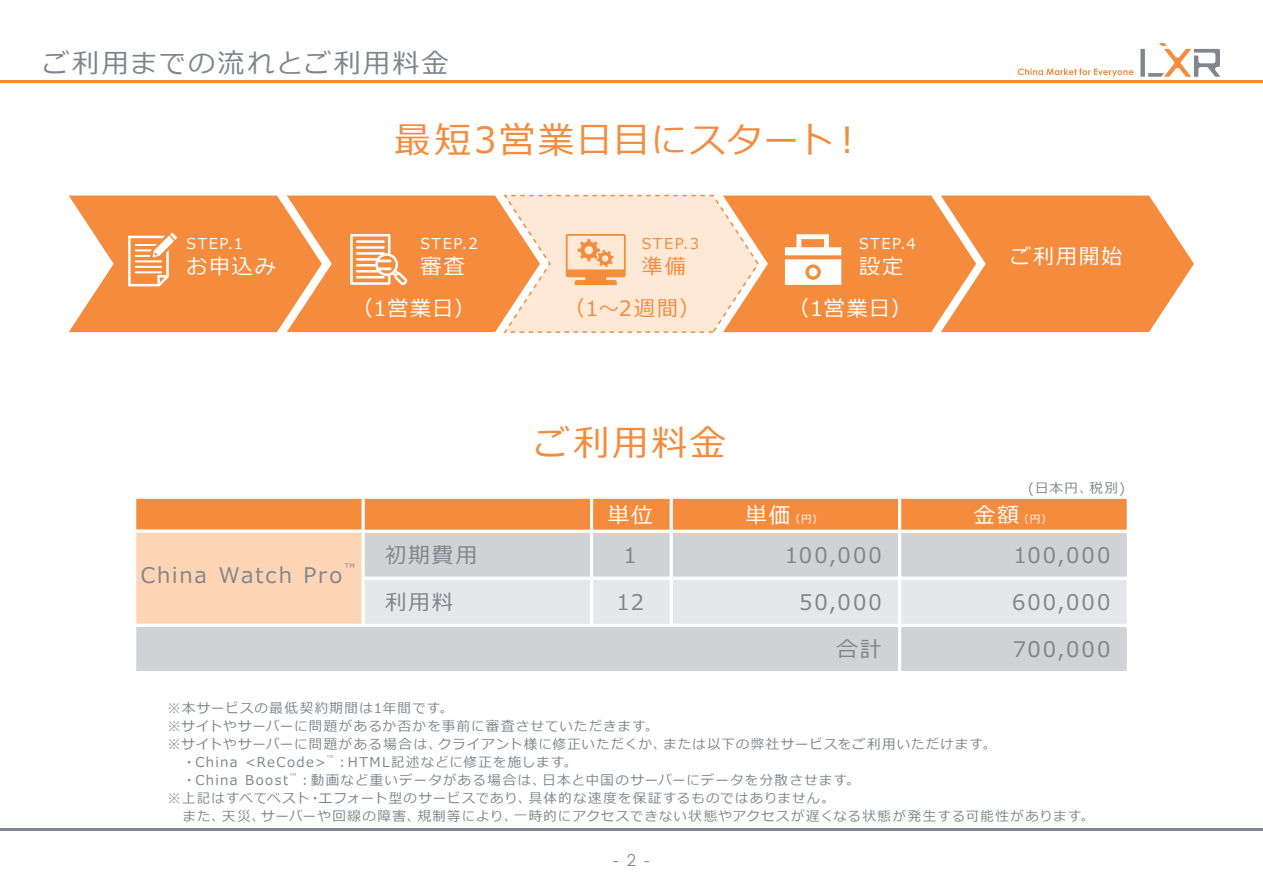
<style>
.page{position:relative;width:1263px;height:893px;background:#fff}
.page>*{position:absolute;margin:0;border:0;box-sizing:border-box;transform-origin:0 0}
.t1{font:36px "Meiryo";letter-spacing:.075em;color:#f58b3c}
.t2{font:27px "Meiryo";letter-spacing:.085em;color:#82858c}
.t3{font:21.45px/47.1px "Meiryo";letter-spacing:.095em;color:#82858c}
.t4{font:21.45px "Meiryo";color:#fff}
.t5{font:21px "Meiryo";letter-spacing:.09em;color:#fff}
.t6{font:21px "Meiryo";color:#f58b3c}
.t7{font:16.5px "Century Gothic";color:#82858c}
.t8{font:15px "Meiryo";letter-spacing:.105em;color:#fff}
.t9{font:15px "Meiryo";color:#f58b3c}
.t10{font:13.5px/18px "Meiryo";letter-spacing:.085em;color:#82858c}
.t11{font:13.5px "Meiryo";letter-spacing:.105em;color:#82858c}
.t12{font:10.8px "Meiryo";color:#fff}
.t13{font:6.45px "Meiryo";color:#82858c}
.t14{font:4.05px "Meiryo";color:#82858c}
.s1{font-size:21.45px}
</style>
<div class="page">
<hr style="left:0;top:80px;width:1263px;height:2px;background:#f58b3c">
<hr style="left:0;top:829px;width:1263px;height:2px;background:#82858c">
<svg style="left:1140px;top:43px;width:80px;height:34px"></svg>
<svg style="left:1018px;top:68px;width:115px;height:9px"></svg>
<div style="left:133px;top:496px;width:232px;height:37px;background:#f58b3c;border:3px solid #fff"></div>
<div style="left:133px;top:530px;width:232px;height:97px;background:#fdd5b5;border:3px solid #fff"></div>
<div style="left:362px;top:530px;width:231px;height:50px;background:#d1d2d4;border:3px solid #fff"></div>
<div style="left:362px;top:496px;width:231px;height:37px;background:#f58b3c;border:3px solid #fff"></div>
<div style="left:362px;top:577px;width:231px;height:50px;background:#e6e7e9;border:3px solid #fff"></div>
<div style="left:670px;top:530px;width:231px;height:50px;background:#d1d2d4;border:3px solid #fff"></div>
<div style="left:670px;top:496px;width:231px;height:37px;background:#f58b3c;border:3px solid #fff"></div>
<div style="left:670px;top:577px;width:231px;height:50px;background:#e6e7e9;border:3px solid #fff"></div>
<div style="left:590px;top:530px;width:83px;height:50px;background:#d1d2d4;border:3px solid #fff"></div>
<div style="left:590px;top:496px;width:83px;height:37px;background:#f58b3c;border:3px solid #fff"></div>
<div style="left:898px;top:530px;width:232px;height:50px;background:#d1d2d4;border:3px solid #fff"></div>
<div style="left:898px;top:496px;width:232px;height:37px;background:#f58b3c;border:3px solid #fff"></div>
<div style="left:898px;top:577px;width:232px;height:50px;background:#e6e7e9;border:3px solid #fff"></div>
<div style="left:590px;top:577px;width:83px;height:50px;background:#e6e7e9;border:3px solid #fff"></div>
<div style="left:133px;top:624px;width:768px;height:50px;background:#d1d2d4;border:3px solid #fff"></div>
<div style="left:898px;top:624px;width:232px;height:50px;background:#d1d2d4;border:3px solid #fff"></div>
<svg style="left:69px;top:194px;width:1125px;height:139px;background:#f7a86c"></svg>
<h2 class="t2" style="left:43px;top:45px;width:407px">ご利用までの流れとご利用料金</h2>
<p class="t8" style="left:186px;top:233px;width:58px">STEP.1</p>
<h3 class="t5" style="left:186px;top:251px;width:91px">お申込み</h3>
<h1 class="t1" style="left:394px;top:115px;width:472px">最短3営業日目にスタート︕</h1>
<p class="t9" style="left:642px;top:233px;width:59px">STEP.3</p>
<h3 class="t6" style="left:642px;top:251px;width:46px">準備</h3>
<p class="t8" style="left:420px;top:233px;width:59px">STEP.2</p>
<h3 class="t5" style="left:420px;top:251px;width:46px">審査</h3>
<h3 class="t5" style="left:1010px;top:242px;width:114px">ご利用開始</h3>
<p class="t8" style="left:859px;top:233px;width:58px">STEP.4</p>
<h3 class="t5" style="left:859px;top:251px;width:46px">設定</h3>
<h3 class="t5" style="left:352px;top:294px;width:125px">（1営業日）</h3>
<h3 class="t6" style="left:564px;top:294px;width:138px">（1～2週間）</h3>
<h3 class="t5" style="left:788px;top:294px;width:125px">（1営業日）</h3>
<p class="t13" style="left:345px;top:561px;width:12px">TM</p>
<h3 class="t3" style="left:141px;top:553px;width:203px">China Watch Pro</h3>
<h1 class="t1" style="left:534px;top:418px;width:193px">ご利用料金</h1>
<h3 class="t4" style="left:608px;top:500px;width:46px">単位</h3>
<p class="t12" style="left:745px;top:511px;width:79px"><span class="s1">単価</span>（円）</p>
<h3 class="t3" style="left:385px;top:532px;width:94px">初期費用利用料</h3>
<h3 class="t3" style="left:785px;top:532px;width:98px;text-align:right">100,000<br>50,000</h3>
<h3 class="t3" style="left:624px;top:532px;width:15px">1</h3>
<h3 class="t3" style="left:616px;top:579px;width:29px">12</h3>
<p class="t10" style="left:1028px;top:479px;width:98px">(日本円、税別)</p>
<p class="t12" style="left:974px;top:511px;width:80px"><span class="s1">金額</span>（円）</p>
<h3 class="t3" style="left:1012px;top:532px;width:100px">100,000<br>600,000</h3>
<h3 class="t3" style="left:836px;top:626px;width:47px">合計</h3>
<h3 class="t3" style="left:1013px;top:626px;width:99px">700,000</h3>
<p class="t10" style="left:168px;top:700px;width:830px">※本サービスの最低契約期間は1年間です。<br>※サイトやサーバーに問題があるか否かを事前に審査させていただきます。<br>※サイトやサーバーに問題がある場合は、クライアント様に修正いただくか、または以下の弊社サービスをご利用いただけます。　・China &lt;ReCode&gt;</p>
<p class="t14" style="left:327px;top:753px;width:8px">TM</p>
<p class="t10" style="left:335px;top:754px;width:243px">︓HTML記述などに修正を施します。</p>
<p class="t11" style="left:168px;top:770px;width:122px">　・China Boost</p>
<p class="t14" style="left:290px;top:771px;width:8px">TM</p>
<p class="t10" style="left:168px;top:772px;width:928px;text-indent:131px">︓動画など重いデータがある場合は、日本と中国のサーバーにデータを分散させます。<br>※上記はすべてベスト・エフォート型のサービスであり、具体的な速度を保証するものではありません。<br>　また、天災、サーバーや回線の障害、規制等により、一時的にアクセスできない状態やアクセスが遅くなる状態が発生する可能性があります。</p>
<p class="t7" style="left:613px;top:848px;width:38px">-2-</p>
</div>
